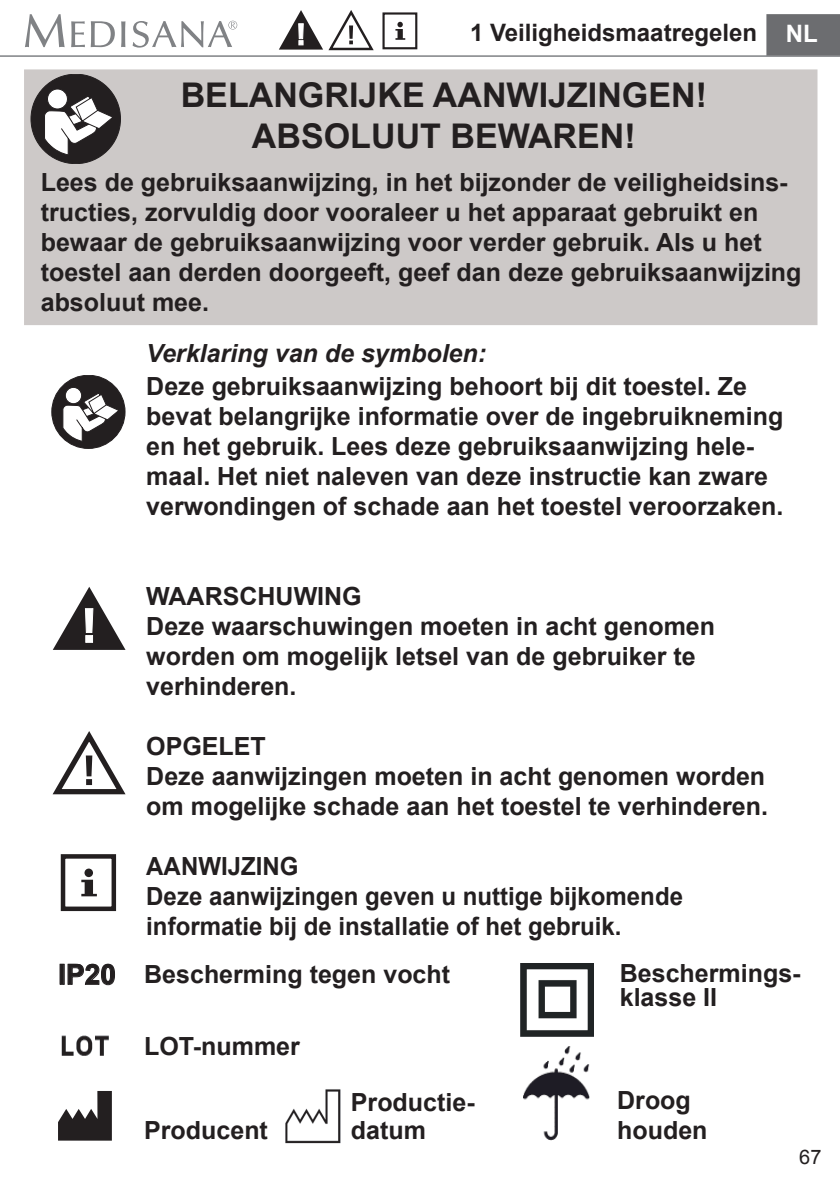
<style>
.page{position:relative;width:840px;height:1191px;background:#fff}
.page>*{position:absolute;margin:0;border:0;box-sizing:border-box;transform-origin:0 0}
.t1{font:700 34px/40.8px "Arial";color:#231f20;text-align:center}
.t2{font:700 28px "Arial";color:#231f20}
.t3{font:700 25px/30px "Arial";color:#231f20}
.t4{font:700 25px/30px "Arial";color:#231f20;scale:.96 1}
.t5{font:italic 700 25px "Arial";color:#231f20}
.t6{font:700 24px "Arial";color:#231f20}
.t7{font:20px "Arial";color:#231f20}
.s1{color:#fff}
</style>
<div class="page">
<svg style="left:25px;top:14px;width:212px;height:34px"></svg>
<div style="left:767px;top:15px;width:72px;height:40px;background:#6c6d70"></div>
<div style="left:766px;top:14px;width:73px;height:42px;border:2px solid #6c6d70"></div>
<img style="left:61px;top:1035px;width:48px;height:21px">
<svg style="left:53px;top:731px;width:72px;height:63px"></svg>
<div style="left:61px;top:854px;width:55px;height:57px;border:4px solid #231f20"></div>
<div style="left:84px;top:868px;width:9px;height:9px;background:#231f20;border-radius:50%"></div>
<svg style="left:81px;top:879px;width:16px;height:17px"></svg>
<svg style="left:53px;top:587px;width:72px;height:63px"></svg>
<svg style="left:58px;top:1091px;width:54px;height:49px"></svg>
<div style="left:60px;top:963px;width:5px;height:22px;border:1px solid #231f20"></div>
<svg style="left:67px;top:963px;width:48px;height:22px"></svg>
<img style="left:520px;top:963px;width:73px;height:73px">
<img style="left:285px;top:1089px;width:55px;height:54px">
<div style="left:24px;top:69px;width:793px;height:256px;background:#cdc9c8;border:2px solid #cdc9c8"></div>
<div style="left:31px;top:74px;width:89px;height:90px;background:#231f20;border-radius:50%"></div>
<svg style="left:47px;top:89px;width:20px;height:20px"></svg>
<div style="left:47px;top:89px;width:21px;height:20px;border:1px solid #231f20;border-radius:50%"></div>
<svg style="left:43px;top:94px;width:72px;height:62px"></svg>
<div style="left:52px;top:375px;width:73px;height:73px;background:#231f20;border-radius:50%"></div>
<div style="left:52px;top:375px;width:73px;height:73px;border:1px solid #231f20;border-radius:50%"></div>
<svg style="left:65px;top:387px;width:17px;height:17px"></svg>
<div style="left:65px;top:387px;width:17px;height:17px;border:1px solid #231f20;border-radius:50%"></div>
<svg style="left:62px;top:392px;width:58px;height:50px"></svg>
<svg style="left:279px;top:10px;width:95px;height:41px"></svg>
<svg style="left:349px;top:25px;width:4px;height:14px"></svg>
<div style="left:382px;top:12px;width:35px;height:37px;border:2px solid #231f20"></div>
<svg style="left:395px;top:22px;width:10px;height:18px"></svg>
<img style="left:523px;top:1046px;width:65px;height:94px">
<hr style="left:0;top:55px;width:839px;height:2px;background:#939598">
<p class="t6" style="left:470px;top:16px;width:349px">1 Veiligheidsmaatregelen <span class="s1">NL</span></p>
<h1 class="t1" style="left:181px;top:76px;width:527px">BELANGRIJKE AANWIJZINGEN!<br>ABSOLUUT BEWAREN!</h1>
<p class="t3" style="left:41px;top:167px;width:761px">Lees de gebruiksaanwijzing, in het bijzonder de veiligheidsins&shy;tructies, zorvuldig door vooraleer u het apparaat gebruikt en bewaar de gebruiksaanwijzing voor verder gebruik. Als u het toestel aan derden doorgeeft, geef dan deze gebruiksaanwijzing absoluut mee.</p>
<p class="t5" style="left:146px;top:337px;width:341px">Verklaring van de symbolen:</p>
<p class="t3" style="left:146px;top:372px;width:638px">Deze gebruiksaanwijzing behoort bij dit toestel. Ze bevat belangrijke informatie over de ingebruikneming en het gebruik. Lees deze gebruiksaanwijzing hele&shy;maal. Het niet naleven van deze instructie kan zware verwondingen of schade aan het toestel veroorzaken.</p>
<p class="t2" style="left:58px;top:956px;width:59px">IP20</p>
<p class="t3" style="left:146px;top:582px;width:570px">WAARSCHUWING<br>Deze waarschuwingen moeten in acht genomen worden om mogelijk letsel van de gebruiker te verhinderen.</p>
<p class="t3" style="left:146px;top:732px;width:623px">OPGELET<br>Deze aanwijzingen moeten in acht genomen worden om mogelijke schade aan het toestel te verhinderen.</p>
<p class="t4" style="left:146px;top:852px;width:560px">AANWIJZING<br>Deze aanwijzingen geven u nuttige bijkomende informatie bij de installatie of het gebruik.</p>
<p class="t3" style="left:144px;top:959px;width:307px">Bescherming tegen vocht</p>
<p class="t3" style="left:619px;top:961px;width:182px;line-height:24px">Beschermings&shy;klasse II</p>
<p class="t3" style="left:144px;top:1031px;width:157px">LOT-nummer</p>
<p class="t3" style="left:351px;top:1087px;width:125px">Productie-</p>
<p class="t3" style="left:144px;top:1115px;width:125px">Producent</p>
<p class="t3" style="left:351px;top:1115px;width:76px">datum</p>
<p class="t3" style="left:617px;top:1086px;width:92px">Droog houden</p>
<p class="t7" style="left:798px;top:1143px;width:24px">67</p>
</div>
